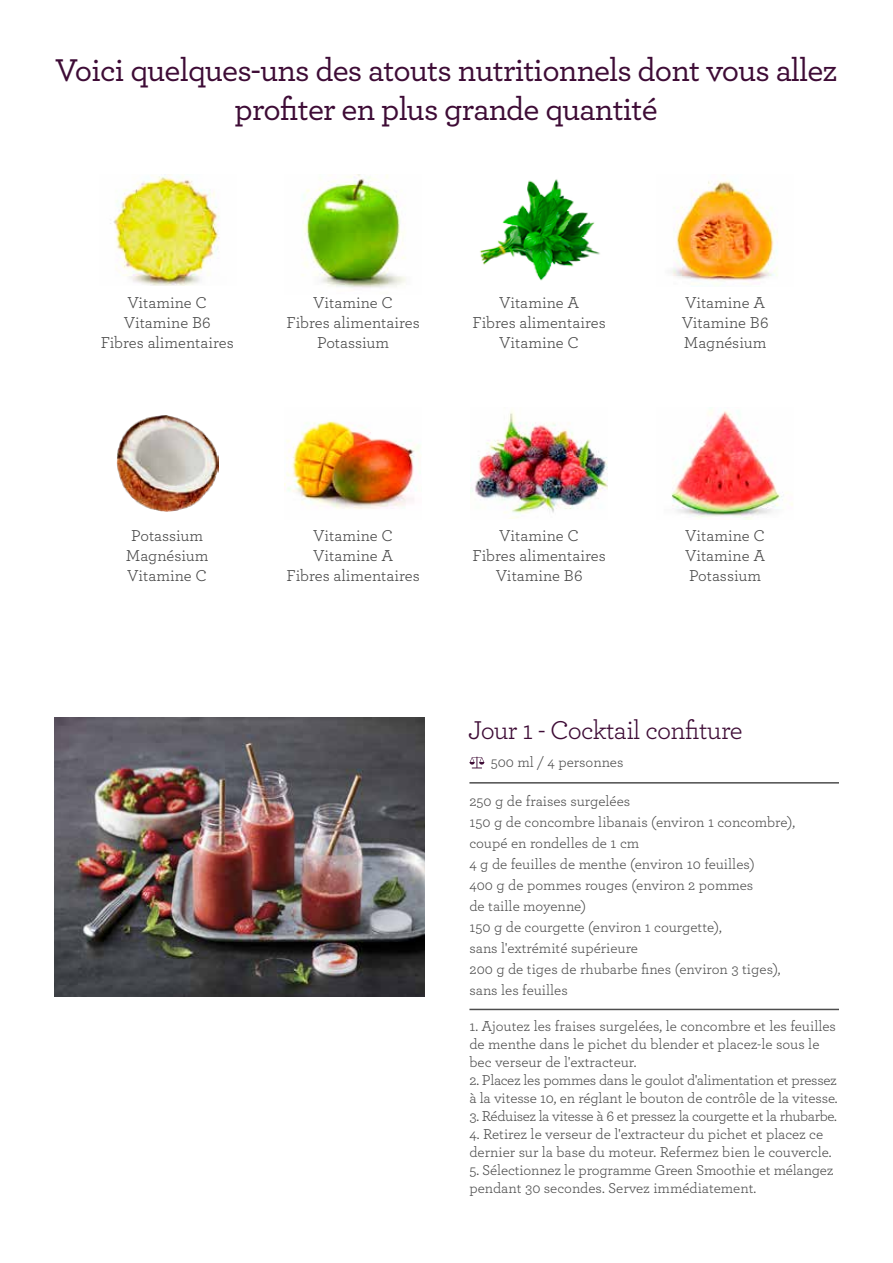
<style>
.page{position:relative;width:893px;height:1263px;background:#fff}
.page>*{position:absolute;margin:0;border:0;box-sizing:border-box;transform-origin:0 0}
.t1{font:500 33px/39.6px "Archer";letter-spacing:-.025em;color:#3e0c36;text-align:center}
.t2{font:27px "Archer";letter-spacing:-.025em;color:#3e0c36}
.t3{font:16.5px/19.8px "Archer";color:#464646;text-align:center}
.t4{font:15px/21px "Archer";letter-spacing:-.005em;color:#4d4d4d}
.t5{font:15px "Archer";letter-spacing:-.025em;color:#4d4d4d}
</style>
<div class="page">
<img style="left:54px;top:717px;width:370px;height:279px">
<hr style="left:469px;top:1009px;width:370px;height:1px;background:#4d4d4d">
<hr style="left:469px;top:782px;width:370px;height:1px;background:#4d4d4d">
<img style="left:672px;top:175px;width:106px;height:110px">
<img style="left:285px;top:421px;width:135px;height:88px">
<img style="left:117px;top:415px;width:102px;height:96px">
<img style="left:302px;top:174px;width:104px;height:114px">
<img style="left:671px;top:410px;width:122px;height:109px">
<img style="left:471px;top:410px;width:137px;height:109px">
<img style="left:480px;top:179px;width:120px;height:102px">
<img style="left:110px;top:174px;width:110px;height:112px">
<svg style="left:469px;top:757px;width:15px;height:11px"></svg>
<h1 class="t1" style="left:55px;top:49px;width:784px">Voici quelques-uns des atouts nutritionnels dont vous allez profiter en plus grande quantité</h1>
<p class="t3" style="left:101px;top:292px;width:135px">Vitamine C<br>Vitamine B6<br>Fibres alimentaires</p>
<p class="t3" style="left:287px;top:292px;width:135px">Vitamine C<br>Fibres alimentaires<br>Potassium</p>
<p class="t3" style="left:473px;top:292px;width:135px">Vitamine A<br>Fibres alimentaires<br>Vitamine C</p>
<p class="t3" style="left:682px;top:292px;width:88px;text-align:left">Vitamine A<br>Vitamine B6<br>Magnésium</p>
<p class="t3" style="left:126px;top:525px;width:84px">Potassium<br>Magnésium<br>Vitamine C</p>
<p class="t3" style="left:287px;top:525px;width:135px">Vitamine C<br>Vitamine A<br>Fibres alimentaires</p>
<p class="t3" style="left:473px;top:525px;width:135px">Vitamine C<br>Fibres alimentaires<br>Vitamine B6</p>
<p class="t3" style="left:685px;top:525px;width:81px;text-align:justify">Vitamine C Vitamine A Potassium</p>
<h2 class="t2" style="left:468px;top:713px;width:276px">Jour 1 - Cocktail confiture</h2>
<p class="t4" style="left:491px;top:751px;width:134px">500 ml / 4 personnes</p>
<p class="t4" style="left:469px;top:790px;width:327px">250 g de fraises surgelées<br>150 g de concombre libanais (environ 1 concombre), coupé en rondelles de 1 cm<br>4 g de feuilles de menthe (environ 10 feuilles)<br>400 g de pommes rouges (environ 2 pommes<br>de taille moyenne)<br>150 g de courgette (environ 1 courgette),<br>sans l'extrémité supérieure<br>200 g de tiges de rhubarbe fines (environ 3 tiges), sans les feuilles</p>
<p class="t4" style="left:469px;top:1017px;width:368px;line-height:18px">1. Ajoutez les fraises surgelées, le concombre et les feuilles de menthe dans le pichet du blender et placez-le sous le bec verseur de l'extracteur.</p>
<p class="t4" style="left:469px;top:1071px;width:370px;line-height:18px">2. Placez les pommes dans le goulot d'alimentation et pressez à la vitesse 10, en réglant le bouton de contrôle de la vitesse.</p>
<p class="t5" style="left:469px;top:1107px;width:369px">3. Réduisez la vitesse à 6 et pressez la courgette et la rhubarbe.</p>
<p class="t4" style="left:469px;top:1125px;width:364px;line-height:18px">4. Retirez le verseur de l'extracteur du pichet et placez ce dernier sur la base du moteur. Refermez bien le couvercle.</p>
<p class="t4" style="left:469px;top:1161px;width:366px;line-height:18px">5. Sélectionnez le programme Green Smoothie et mélangez pendant 30 secondes. Servez immédiatement.</p>
</div>
